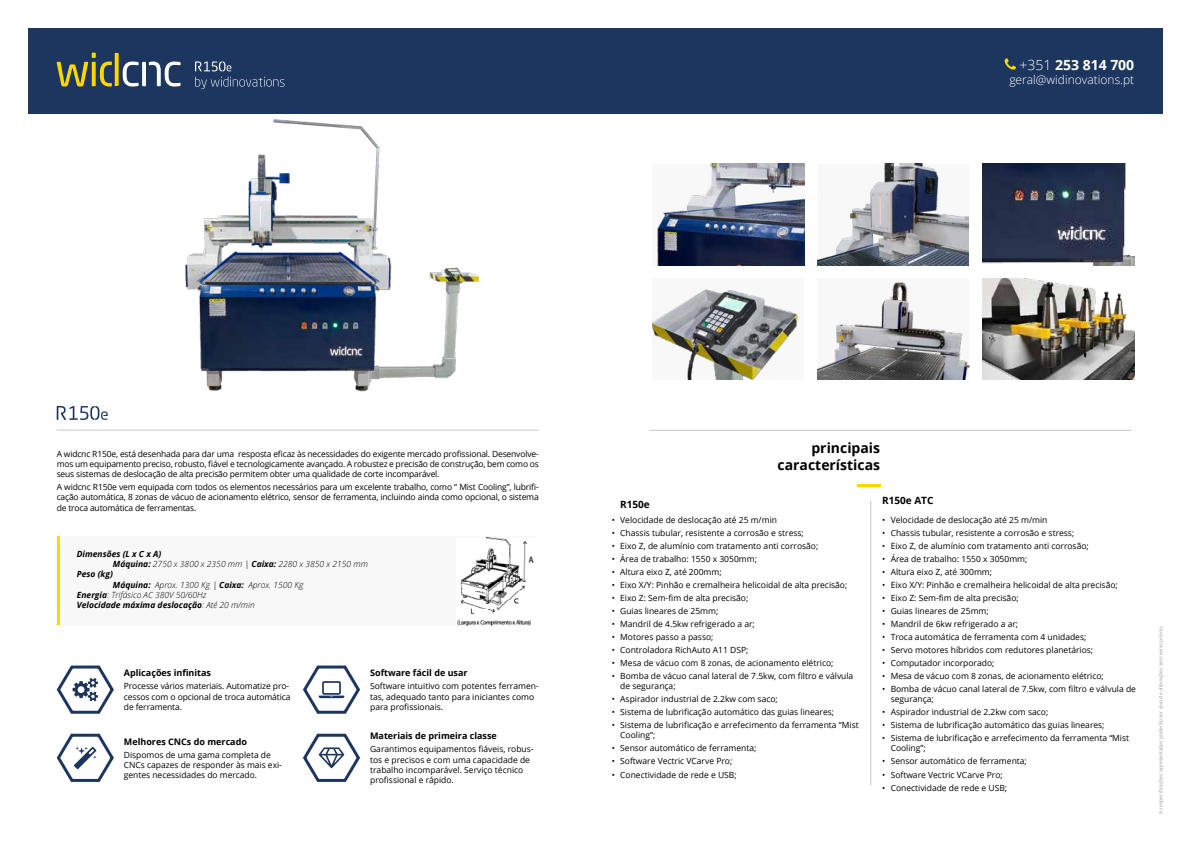
<style>
.page{position:relative;width:1191px;height:842px;background:#fff}
.page>*{position:absolute;margin:0;border:0;box-sizing:border-box;transform-origin:0 0}
.t1{font:700 14px/16.8px "Open Sans";color:#000;text-align:right}
.t2{font:700 14px "Open Sans";color:#fff}
.t3{font:300 12px "Open Sans";color:#fff}
.t4{font:700 10px "Open Sans";color:#000}
.t5{font:700 9px "Open Sans";color:#000}
.t6{font:8.5px/10.2px "Open Sans";color:#000}
.t7{font:italic 300 8.5px "Open Sans";color:#000}
.t8{font:italic 700 8.5px "Open Sans";color:#000}
.t9{font:5px "Open Sans";color:#9d9d9c}
.s1{font-weight:300}
.s2{font-weight:700}
</style>
<div class="page">
<div style="left:28px;top:28px;width:1134px;height:85px;background:#1d3660"></div>
<img style="left:652px;top:289px;width:146px;height:91px">
<img style="left:817px;top:282px;width:152px;height:98px">
<img style="left:817px;top:164px;width:151px;height:101px">
<img style="left:657px;top:164px;width:147px;height:101px">
<svg style="left:142px;top:62px;width:4px;height:24px"></svg>
<svg style="left:149px;top:62px;width:32px;height:25px"></svg>
<svg style="left:57px;top:53px;width:82px;height:34px"></svg>
<svg style="left:195px;top:77px;width:89px;height:12px"></svg>
<svg style="left:1004px;top:58px;width:12px;height:12px"></svg>
<hr style="left:57px;top:430px;width:482px;height:1px;background:#c6c6c6">
<div style="left:57px;top:537px;width:482px;height:88px;background:#f8f8f8"></div>
<hr style="left:57px;top:537px;width:3px;height:88px;background:#fed700">
<hr style="left:649px;top:430px;width:482px;height:1px;background:#c6c6c6">
<svg style="left:303px;top:665px;width:57px;height:49px"></svg>
<svg style="left:56px;top:665px;width:58px;height:49px"></svg>
<svg style="left:303px;top:733px;width:57px;height:49px"></svg>
<svg style="left:56px;top:733px;width:58px;height:49px"></svg>
<img style="left:982px;top:164px;width:152px;height:101px">
<hr style="left:870px;top:501px;width:1px;height:284px;background:#c6c6c6">
<svg style="left:195px;top:61px;width:36px;height:10px"></svg>
<svg style="left:57px;top:406px;width:51px;height:14px"></svg>
<img style="left:982px;top:278px;width:152px;height:102px">
<img style="left:185px;top:119px;width:294px;height:273px">
<hr style="left:857px;top:484px;width:23px;height:3px;background:#fed700">
<img style="left:457px;top:538px;width:77px;height:88px">
<h1 class="t2" style="left:1019px;top:55px;width:116px"><span class="s1">+351</span> 253 814 700</h1>
<h2 class="t3" style="left:1009px;top:71px;width:126px">geral@widinovations.pt</h2>
<p class="t6" style="left:57px;top:448px;width:483px;text-align:justify">A widcnc R150e, está desenhada para dar uma resposta eficaz às necessidades do exigente mercado profissional. Desenvolve&shy;mos um equipamento preciso, robusto, fiável e tecnologicamente avançado. A robustez e precisão de construção, bem como os seus sistemas de deslocação de alta precisão permitem obter uma qualidade de corte incomparável.</p>
<p class="t6" style="left:57px;top:482px;width:483px;text-align:justify">A widcnc R150e vem equipada com todos os elementos necessários para um excelente trabalho, como “ Mist Cooling”, lubrifi&shy;cação automática, 8 zonas de vácuo de acionamento elétrico, sensor de ferramenta, incluindo ainda como opcional, o sistema de troca automática de ferramentas.</p>
<p class="t8" style="left:77px;top:548px;width:86px">Dimensões (L x C x A)</p>
<p class="t7" style="left:113px;top:558px;width:256px"><span class="s2">Máquina:</span> 2750 x 3800 x 2350 mm | <span class="s2">Caixa:</span> 2280 x 3850 x 2150 mm</p>
<p class="t8" style="left:77px;top:568px;width:38px">Peso (kg)</p>
<p class="t7" style="left:113px;top:579px;width:192px"><span class="s2">Máquina:</span> Aprox. 1300 Kg | <span class="s2">Caixa:</span> Aprox. 1500 Kg</p>
<p class="t7" style="left:77px;top:589px;width:131px"><span class="s2">Energia</span>: Trifásico AC 380V 50/60Hz</p>
<p class="t8" style="left:77px;top:599px;width:180px">Velocidade máxima deslocação<span class="s1">: Até 20 m/min</span></p>
<p class="t5" style="left:124px;top:667px;width:89px">Aplicações infinitas</p>
<p class="t6" style="left:124px;top:681px;width:168px">Processe vários materiais. Automatize pro&shy;cessos com o opcional de troca automática de ferramenta.</p>
<p class="t5" style="left:124px;top:735px;width:125px">Melhores CNCs do mercado</p>
<p class="t6" style="left:124px;top:749px;width:160px">Dispomos de uma gama completa de<br>CNCs capazes de responder às mais exi&shy;gentes necessidades do mercado.</p>
<p class="t5" style="left:370px;top:667px;width:99px">Software fácil de usar</p>
<p class="t6" style="left:370px;top:681px;width:170px">Software intuitivo com potentes ferramen&shy;tas, adequado tanto para iniciantes como para profissionais.</p>
<p class="t5" style="left:370px;top:730px;width:128px">Materiais de primeira classe</p>
<p class="t6" style="left:370px;top:744px;width:165px">Garantimos equipamentos fiáveis, robus&shy;tos e precisos e com uma capacidade de trabalho incomparável. Serviço técnico profissional e rápido.</p>
<p class="t4" style="left:620px;top:497px;width:31px">R150e</p>
<h1 class="t1" style="left:777px;top:440px;width:104px">principais características</h1>
<p class="t4" style="left:882px;top:493px;width:53px">R150e ATC</p>
<p class="t6" style="left:612px;top:514px;width:167px">• Velocidade de deslocação até 25 m/min</p>
<p class="t6" style="left:612px;top:527px;width:194px">• Chassis tubular, resistente a corrosão e stress;</p>
<p class="t6" style="left:612px;top:540px;width:208px">• Eixo Z, de alumínio com tratamento anti corrosão;</p>
<p class="t6" style="left:612px;top:553px;width:147px">• Área de trabalho: 1550 x 3050mm;</p>
<p class="t6" style="left:612px;top:566px;width:111px">• Altura eixo Z, até 200mm;</p>
<p class="t6" style="left:612px;top:579px;width:237px">• Eixo X/Y: Pinhão e cremalheira helicoidal de alta precisão;</p>
<p class="t6" style="left:612px;top:592px;width:138px">• Eixo Z: Sem-fim de alta precisão;</p>
<p class="t6" style="left:612px;top:605px;width:108px">• Guias lineares de 25mm;</p>
<p class="t6" style="left:612px;top:618px;width:145px">• Mandril de 4.5kw refrigerado a ar;</p>
<p class="t6" style="left:612px;top:631px;width:103px">• Motores passo a passo;</p>
<p class="t6" style="left:612px;top:644px;width:138px">• Controladora RichAuto A11 DSP;</p>
<p class="t6" style="left:612px;top:657px;width:223px">• Mesa de vácuo com 8 zonas, de acionamento elétrico;</p>
<p class="t6" style="left:620px;top:670px;width:235px;text-indent:-8px">• Bomba de vácuo canal lateral de 7.5kw, com filtro e válvula de segurança;</p>
<p class="t6" style="left:612px;top:694px;width:168px">• Aspirador industrial de 2.2kw com saco;</p>
<p class="t6" style="left:612px;top:707px;width:224px">• Sistema de lubrificação automático das guias lineares;</p>
<p class="t6" style="left:620px;top:720px;width:240px;text-indent:-8px">• Sistema de lubrificação e arrefecimento da ferramenta “Mist<br>Cooling”;</p>
<p class="t6" style="left:612px;top:743px;width:146px">• Sensor automático de ferramenta;</p>
<p class="t6" style="left:612px;top:756px;width:122px">• Software Vectric VCarve Pro;</p>
<p class="t6" style="left:612px;top:769px;width:126px">• Conectividade de rede e USB;</p>
<p class="t6" style="left:882px;top:514px;width:167px">• Velocidade de deslocação até 25 m/min</p>
<p class="t6" style="left:882px;top:527px;width:194px">• Chassis tubular, resistente a corrosão e stress;</p>
<p class="t6" style="left:882px;top:540px;width:208px">• Eixo Z, de alumínio com tratamento anti corrosão;</p>
<p class="t6" style="left:882px;top:553px;width:147px">• Área de trabalho: 1550 x 3050mm;</p>
<p class="t6" style="left:882px;top:566px;width:111px">• Altura eixo Z, até 300mm;</p>
<p class="t6" style="left:882px;top:579px;width:237px">• Eixo X/Y: Pinhão e cremalheira helicoidal de alta precisão;</p>
<p class="t6" style="left:882px;top:592px;width:138px">• Eixo Z: Sem-fim de alta precisão;</p>
<p class="t6" style="left:882px;top:605px;width:108px">• Guias lineares de 25mm;</p>
<p class="t6" style="left:882px;top:618px;width:137px">• Mandril de 6kw refrigerado a ar;</p>
<p class="t6" style="left:882px;top:631px;width:206px">• Troca automática de ferramenta com 4 unidades;</p>
<p class="t6" style="left:882px;top:644px;width:212px">• Servo motores híbridos com redutores planetários;</p>
<p class="t6" style="left:882px;top:657px;width:114px">• Computador incorporado;</p>
<p class="t6" style="left:882px;top:670px;width:223px">• Mesa de vácuo com 8 zonas, de acionamento elétrico;</p>
<p class="t6" style="left:890px;top:683px;width:247px;text-indent:-8px">• Bomba de vácuo canal lateral de 7.5kw, com filtro e válvula de segurança;</p>
<p class="t6" style="left:882px;top:707px;width:168px">• Aspirador industrial de 2.2kw com saco;</p>
<p class="t6" style="left:882px;top:720px;width:224px">• Sistema de lubrificação automático das guias lineares;</p>
<p class="t6" style="left:890px;top:733px;width:240px;text-indent:-8px">• Sistema de lubrificação e arrefecimento da ferramenta “Mist<br>Cooling”;</p>
<p class="t6" style="left:882px;top:756px;width:146px">• Sensor automático de ferramenta;</p>
<p class="t6" style="left:882px;top:769px;width:122px">• Software Vectric VCarve Pro;</p>
<p class="t6" style="left:882px;top:782px;width:126px">• Conectividade de rede e USB;</p>
<p class="t9" style="left:1157px;top:814px;width:190px;rotate:-90deg">As especificações apresentadas poderão ser alvo de alterações sem aviso prévio.</p>
</div>
